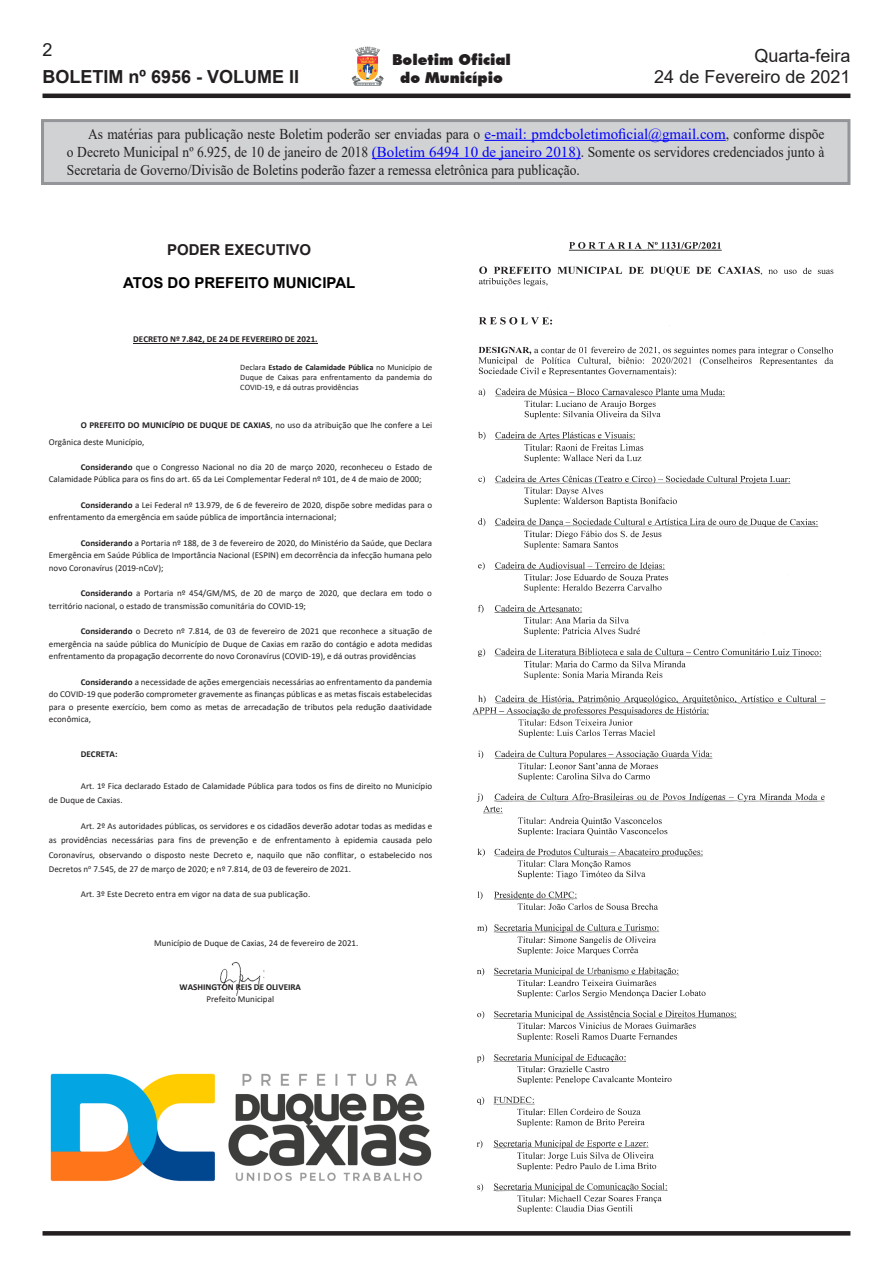
<style>
.page{position:relative;width:893px;height:1263px;background:#fff}
.page>*{position:absolute;margin:0;border:0;box-sizing:border-box;transform-origin:0 0}
.t1{font:18px/21.6px "Arial";color:#231f20;text-align:right}
.t2{font:700 18px "Arial";color:#231f20}
.t3{font:15px/18px "Times New Roman";color:#231f20;text-align:justify;scale:.9 1}
.t4{font:900 15px/18px "Futura BT";color:#231f20;text-align:center}
.t5{font:700 15px "Arial";color:#000}
.t6{font:700 15px "Arial";color:#231f20}
.t7{font:9px/12.6px "Calibri";color:#231f20}
.t8{font:9px/12px "Times New Roman";color:#231f20}
.t9{font:700 9px/12.6px "Calibri";color:#231f20;text-align:center}
.t10{font:8.25px/10.1px "Calibri";color:#231f20;text-align:justify}
.s1{color:#00f}
.s2{font-weight:700}
.s3{font-weight:400}
</style>
<div class="page">
<hr style="left:43px;top:94px;width:807px;height:4px;background:#231f20">
<svg style="left:43px;top:1231px;width:807px;height:4px;background:#282425"></svg>
<svg style="left:352px;top:47px;width:32px;height:39px"></svg>
<div style="left:41px;top:119px;width:809px;height:66px;background:#d1d2d4;border:3px solid #939598"></div>
<hr style="left:484px;top:140px;width:242px;height:1px;background:#00f">
<hr style="left:372px;top:158px;width:209px;height:1px;background:#00f">
<hr style="left:133px;top:343px;width:185px;height:1px;background:#231f20">
<img style="left:220px;top:961px;width:45px;height:35px">
<img style="left:478px;top:242px;width:356px;height:438px">
<img style="left:472px;top:695px;width:354px;height:519px">
<img style="left:50px;top:1073px;width:382px;height:109px">
<h1 class="t1" style="left:43px;top:38px;width:12px">2</h1>
<h1 class="t2" style="left:43px;top:64px;width:258px">BOLETIM nº 6956 - VOLUME II</h1>
<h2 class="t4" style="left:392px;top:50px;width:120px">Boletim Oficial do Município</h2>
<h1 class="t1" style="left:654px;top:44px;width:198px">Quarta-feira<br>24 de Fevereiro de 2021</h1>
<p class="t3" style="left:67px;top:124px;width:843px;text-indent:21px">As matérias para publicação neste Boletim poderão ser enviadas para o <span class="s1">e-mail: pmdcboletimoficial@gmail.com</span>, conforme dispõe o Decreto Municipal nº 6.925, de 10 de janeiro de 2018 <span class="s1">(Boletim 6494 10 de janeiro 2018)</span>. Somente os servidores credenciados junto à Secretaria de Governo/Divisão de Boletins poderão fazer a remessa eletrônica para publicação.</p>
<p class="t6" style="left:167px;top:239px;width:146px">PODER EXECUTIVO</p>
<p class="t5" style="left:123px;top:272px;width:234px">ATOS DO PREFEITO MUNICIPAL</p>
<p class="t8" style="left:96px;top:268px;width:206px">ESTADO DO RIO DE JANEIRO<br>PREFEITURA MUNICIPAL DE DUQUE DE CAXIAS</p>
<p class="t9" style="left:133px;top:333px;width:186px">DECRETO Nº 7.842, DE 24 DE FEVEREIRO DE 2021.</p>
<p class="t10" style="left:240px;top:362px;width:193px">Declara <span class="s2">Estado de Calamidade Pública</span> no Município de Duque de Caixas para enfrentamento da pandemia do COVID-19, e dá outras providências</p>
<p class="t7" style="left:49px;top:417px;width:385px;line-height:16.5px;text-indent:32px"><span class="s2">O PREFEITO DO MUNICÍPIO DE DUQUE DE CAXIAS</span>, no uso da atribuição que lhe confere a Lei<br>Orgânica deste Município,</p>
<p class="t7" style="left:49px;top:460px;width:385px;text-indent:32px"><span class="s2">Considerando</span> que o Congresso Nacional no dia 20 de março 2020, reconheceu o Estado de<br>Calamidade Pública para os fins do art. 65 da Lei Complementar Federal nº 101, de 4 de maio de 2000;</p>
<p class="t7" style="left:49px;top:498px;width:385px;text-indent:32px"><span class="s2">Considerando</span> a Lei Federal nº 13.979, de 6 de fevereiro de 2020, dispõe sobre medidas para o enfrentamento da emergência em saúde pública de importância internacional;</p>
<p class="t7" style="left:49px;top:536px;width:385px;text-align:justify;text-indent:32px"><span class="s2">Considerando</span> a Portaria nº 188, de 3 de fevereiro de 2020, do Ministério da Saúde, que Declara Emergência em Saúde Pública de Importância Nacional (ESPIN) em decorrência da infecção humana pelo novo Coronavírus (2019-nCoV);</p>
<p class="t7" style="left:49px;top:587px;width:385px;text-indent:32px"><span class="s2">Considerando</span> a Portaria nº 454/GM/MS, de 20 de março de 2020, que declara em todo o território nacional, o estado de transmissão comunitária do COVID-19;</p>
<p class="t7" style="left:49px;top:624px;width:385px;text-align:justify;text-indent:32px"><span class="s2">Considerando</span> o Decreto nº 7.814, de 03 de fevereiro de 2021 que reconhece a situação de emergência na saúde pública do Município de Duque de Caxias em razão do contágio e adota medidas enfrentamento da propagação decorrente do novo Coronavírus (COVID-19), e dá outras providências</p>
<p class="t7" style="left:49px;top:675px;width:385px;text-align:justify;text-indent:32px"><span class="s2">Considerando</span> a necessidade de ações emergenciais necessárias ao enfrentamento da pandemia do COVID-19 que poderão comprometer gravemente as finanças públicas e as metas fiscais estabelecidas para o presente exercício, bem como as metas de arrecadação de tributos pela redução daatividade econômica,</p>
<p class="t9" style="left:81px;top:748px;width:38px">DECRETA:</p>
<p class="t7" style="left:49px;top:778px;width:385px;line-height:14.2px;text-indent:32px">Art. 1º Fica declarado Estado de Calamidade Pública para todos os fins de direito no Município de Duque de Caxias.</p>
<p class="t8" style="left:96px;top:777px;width:206px">PREFEITURA MUNICIPAL DE DUQUE DE CAXIAS</p>
<p class="t7" style="left:49px;top:819px;width:385px;line-height:14.2px;text-align:justify;text-indent:32px">Art. 2º As autoridades públicas, os servidores e os cidadãos deverão adotar todas as medidas e as providências necessárias para fins de prevenção e de enfrentamento à epidemia causada pelo Coronavírus, observando o disposto neste Decreto e, naquilo que não conflitar, o estabelecido nos Decretos n<sup>o</sup> 7.545, de 27 de março de 2020; e nº 7.814, de 03 de fevereiro de 2021.</p>
<p class="t7" style="left:81px;top:888px;width:231px">Art. 3º Este Decreto entra em vigor na data de sua publicação.</p>
<p class="t7" style="left:154px;top:936px;width:206px">Município de Duque de Caxias, 24 de fevereiro de 2021.</p>
<p class="t9" style="left:180px;top:980px;width:123px">WASHINGTON REIS DE OLIVEIRA<br><span class="s3">Prefeito Municipal</span></p>
</div>
